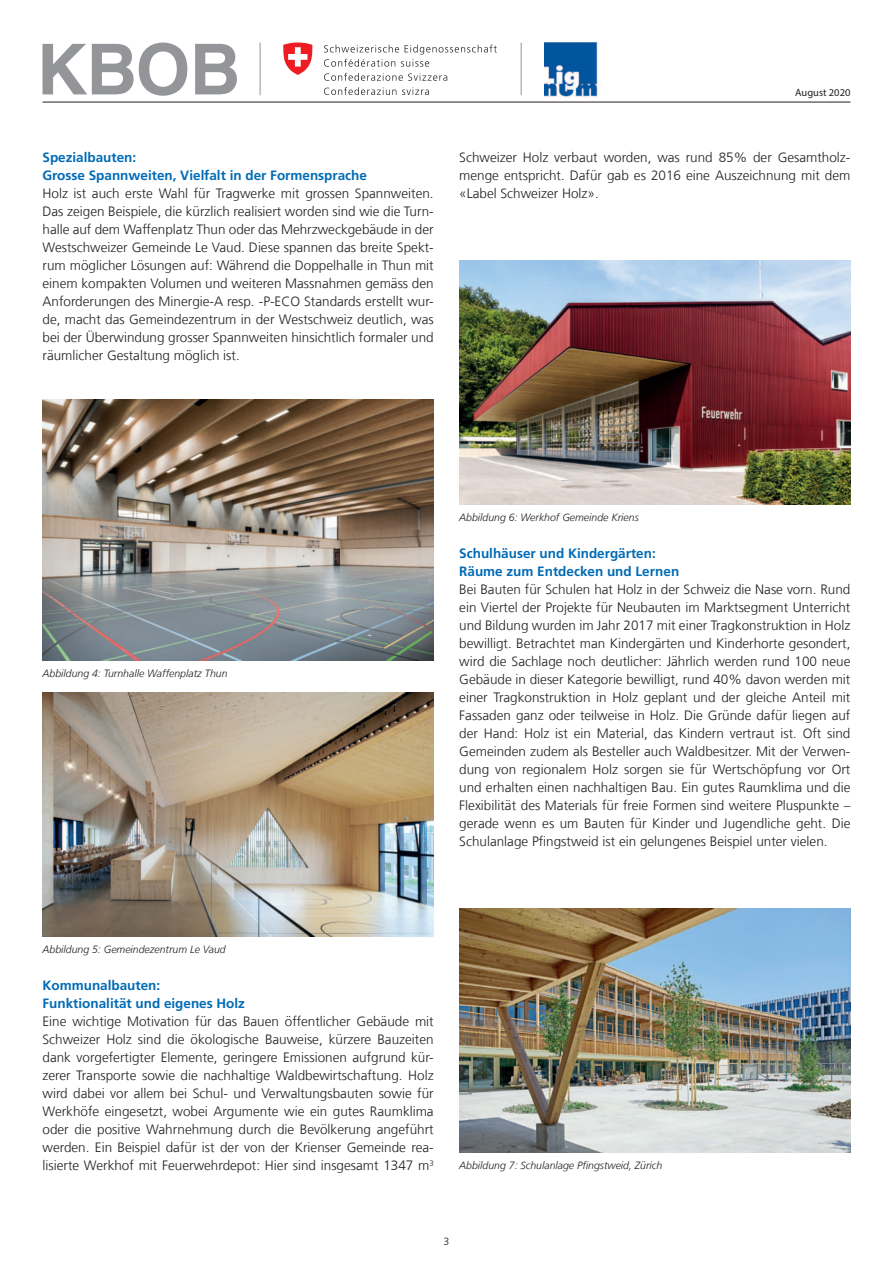
<style>
.page{position:relative;width:893px;height:1263px;background:#fff}
.page>*{position:absolute;margin:0;border:0;box-sizing:border-box;transform-origin:0 0}
.t1{font:300 13.5px/18px "Frutiger LT Com";color:#231f20;text-align:justify}
.t2{font:700 13.5px/18px "Frutiger LT Com";color:#006bb6}
.t3{font:italic 300 10.5px "Frutiger LT Com";color:#231f20}
.t4{font:10.5px "Myriad Pro";color:#231f20}
.t5{font:300 10.5px "Frutiger LT Com";color:#231f20}
</style>
<div class="page">
<img style="left:43px;top:399px;width:391px;height:261px">
<hr style="left:43px;top:102px;width:807px;height:1px;background:#231f20">
<svg style="left:43px;top:43px;width:144px;height:53px"></svg>
<svg style="left:195px;top:44px;width:42px;height:50px"></svg>
<img style="left:544px;top:43px;width:54px;height:54px">
<svg style="left:324px;top:45px;width:173px;height:22px"></svg>
<svg style="left:324px;top:73px;width:123px;height:8px"></svg>
<svg style="left:324px;top:87px;width:72px;height:8px"></svg>
<svg style="left:402px;top:87px;width:27px;height:8px"></svg>
<svg style="left:283px;top:43px;width:30px;height:32px"></svg>
<hr style="left:260px;top:43px;width:1px;height:52px;background:#939598">
<hr style="left:521px;top:43px;width:1px;height:52px;background:#939598">
<img style="left:43px;top:692px;width:391px;height:244px">
<img style="left:459px;top:260px;width:391px;height:245px">
<img style="left:459px;top:908px;width:391px;height:245px">
<p class="t2" style="left:43px;top:148px;width:326px">Spezialbauten:<br>Grosse Spannweiten, Vielfalt in der Formensprache</p>
<p class="t1" style="left:43px;top:184px;width:393px">Holz ist auch erste Wahl für Tragwerke mit grossen Spannweiten.<br>Das zeigen Beispiele, die kürzlich realisiert worden sind wie die Turn&shy;halle auf dem Waffenplatz Thun oder das Mehrzweckgebäude in der Westschweizer Gemeinde Le Vaud. Diese spannen das breite Spekt&shy;rum möglicher Lösungen auf: Während die Doppelhalle in Thun mit einem kompakten Volumen und weiteren Massnahmen gemäss den Anforderungen des Minergie-A resp. -P-ECO Standards erstellt wur&shy;de, macht das Gemeindezentrum in der Westschweiz deutlich, was bei der Überwindung grosser Spannweiten hinsichtlich formaler und räumlicher Gestaltung möglich ist.</p>
<p class="t4" style="left:795px;top:86px;width:57px">August 2020</p>
<p class="t1" style="left:459px;top:148px;width:393px">Schweizer Holz verbaut worden, was rund 85% der Gesamtholz&shy;menge entspricht. Dafür gab es 2016 eine Auszeichnung mit dem «Label Schweizer Holz».</p>
<p class="t3" style="left:43px;top:667px;width:186px">Abbildung 4: Turnhalle Waffenplatz Thun</p>
<p class="t3" style="left:459px;top:511px;width:181px">Abbildung 6: Werkhof Gemeinde Kriens</p>
<p class="t2" style="left:459px;top:544px;width:222px">Schulhäuser und Kindergärten:<br>Räume zum Entdecken und Lernen</p>
<p class="t1" style="left:459px;top:580px;width:393px">Bei Bauten für Schulen hat Holz in der Schweiz die Nase vorn. Rund ein Viertel der Projekte für Neubauten im Marktsegment Unterricht und Bildung wurden im Jahr 2017 mit einer Tragkonstruktion in Holz bewilligt. Betrachtet man Kindergärten und Kinderhorte gesondert, wird die Sachlage noch deutlicher: Jährlich werden rund 100 neue Gebäude in dieser Kategorie bewilligt, rund 40% davon werden mit einer Tragkonstruktion in Holz geplant und der gleiche Anteil mit Fassaden ganz oder teilweise in Holz. Die Gründe dafür liegen auf der Hand: Holz ist ein Material, das Kindern vertraut ist. Oft sind Gemeinden zudem als Besteller auch Waldbesitzer. Mit der Verwen&shy;dung von regionalem Holz sorgen sie für Wertschöpfung vor Ort und erhalten einen nachhaltigen Bau. Ein gutes Raumklima und die Flexibilität des Materials für freie Formen sind weitere Pluspunkte – gerade wenn es um Bauten für Kinder und Jugendliche geht. Die Schulanlage Pfingstweid ist ein gelungenes Beispiel unter vielen.</p>
<p class="t3" style="left:43px;top:943px;width:185px">Abbildung 5: Gemeindezentrum Le Vaud</p>
<p class="t2" style="left:43px;top:976px;width:204px">Kommunalbauten:<br>Funktionalität und eigenes Holz</p>
<p class="t1" style="left:43px;top:1012px;width:393px">Eine wichtige Motivation für das Bauen öffentlicher Gebäude mit Schweizer Holz sind die ökologische Bauweise, kürzere Bauzeiten dank vorgefertigter Elemente, geringere Emissionen aufgrund kür&shy;zerer Transporte sowie die nachhaltige Waldbewirtschaftung. Holz wird dabei vor allem bei Schul- und Verwaltungsbauten sowie für Werkhöfe eingesetzt, wobei Argumente wie ein gutes Raumklima oder die positive Wahrnehmung durch die Bevölkerung angeführt werden. Ein Beispiel dafür ist der von der Krienser Gemeinde rea&shy;lisierte Werkhof mit Feuerwehrdepot: Hier sind insgesamt 1347 m<sup>3</sup></p>
<p class="t3" style="left:459px;top:1159px;width:205px">Abbildung 7: Schulanlage Pfingstweid, Zürich</p>
<p class="t5" style="left:444px;top:1235px;width:7px">3</p>
</div>
